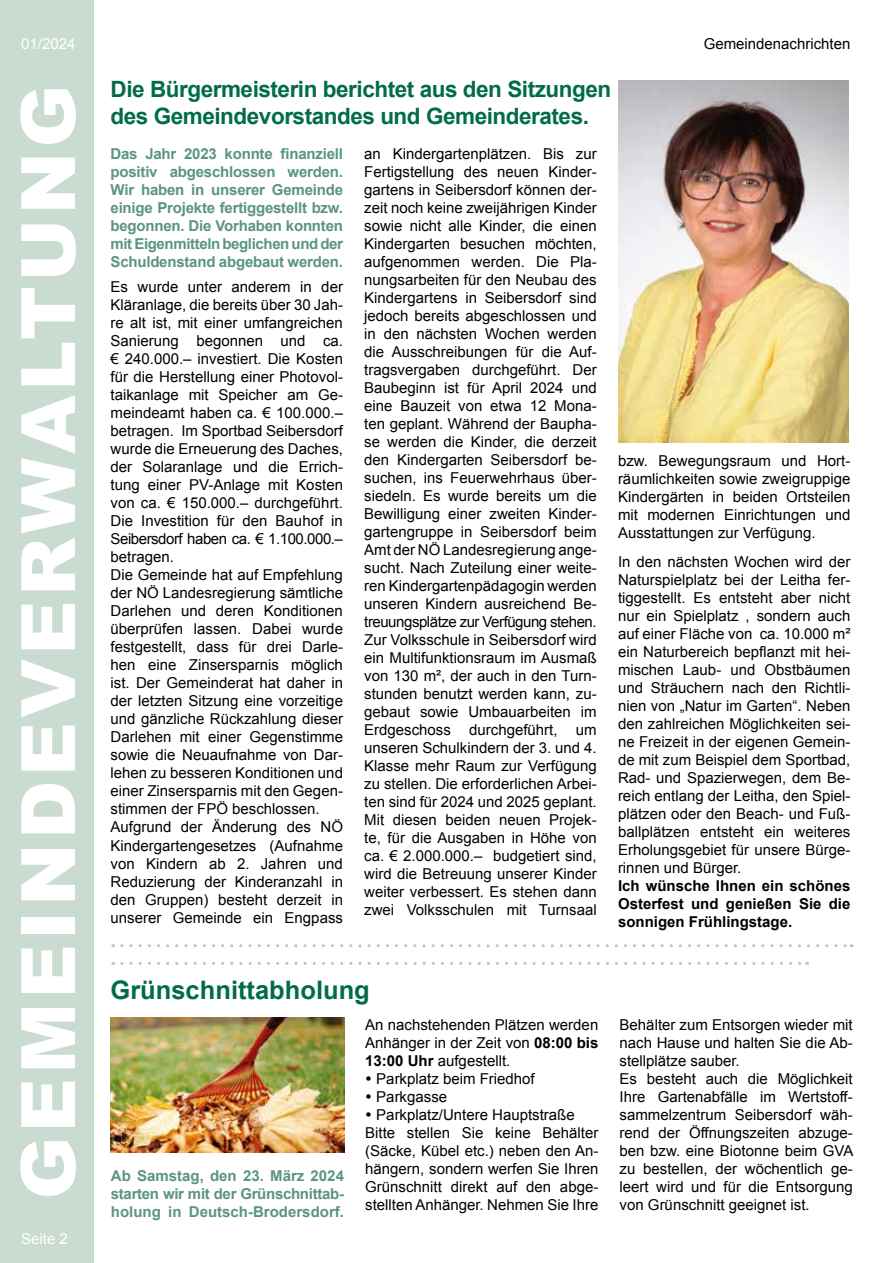
<style>
.page{position:relative;width:893px;height:1263px;background:#fff}
.page>*{position:absolute;margin:0;border:0;box-sizing:border-box;transform-origin:0 0}
.t1{font:900 75px "Arial";letter-spacing:.06em;color:#fff}
.t2{font:700 25.5px "Arial";color:#006d44}
.t3{font:700 22.5px/27px "Arial";letter-spacing:-.02em;color:#006d44}
.t4{font:15px/18px "Arial";color:#000;text-align:justify}
.t5{font:700 15px/18px "Arial";letter-spacing:-.015em;color:#5b957f;text-align:justify}
.t6{font:700 15px/18px "Arial";color:#000;text-align:justify}
.t7{font:15px "Arial";color:#fff}
.s1{font-weight:700}
</style>
<div class="page">
<div style="left:0;top:0;width:94px;height:1263px;background:#cadcd2"></div>
<img style="left:618px;top:81px;width:231px;height:362px">
<svg style="left:122px;top:944px;width:730px;height:3px"></svg>
<svg style="left:122px;top:962px;width:686px;height:3px"></svg>
<img style="left:111px;top:1018px;width:233px;height:134px">
<p class="t7" style="left:21px;top:34px;width:56px">01/2024</p>
<p class="t4" style="left:704px;top:35px;width:148px">Gemeindenachrichten</p>
<h1 class="t1" style="left:-6px;top:1199px;width:1116px;rotate:-90deg">GEMEINDEVERWALTUNG</h1>
<h3 class="t3" style="left:111px;top:77px;width:502px">Die Bürgermeisterin berichtet aus den Sitzungen des Gemeindevorstandes und Gemeinderates.</h3>
<p class="t5" style="left:111px;top:145px;width:234px">Das Jahr 2023 konnte finanziell positiv abgeschlossen werden.<br>Wir haben in unserer Gemeinde einige Projekte fertiggestellt bzw. begonnen. Die Vorhaben konnten mit Eigenmitteln beglichen und der Schuldenstand abgebaut werden.</p>
<p class="t4" style="left:111px;top:278px;width:234px;text-align:left">Es wurde unter anderem in der<br>Kläranlage, die bereits über 30 Jah&shy;re alt ist, mit einer umfangreichen<br>Sanierung begonnen und ca. € 240.000.– investiert. Die Kosten für die Herstellung einer Photovol&shy;taikanlage mit Speicher am Ge&shy;meindeamt haben ca. € 100.000.– betragen. Im Sportbad Seibersdorf wurde die Erneuerung des Daches, der Solaranlage und die Errich&shy;tung einer PV-Anlage mit Kosten von ca. € 150.000.– durchgeführt.<br>Die Investition für den Bauhof in<br>Seibersdorf haben ca. € 1.100.000.– betragen.<br>Die Gemeinde hat auf Empfehlung der NÖ Landesregierung sämtliche<br>Darlehen und deren Konditionen überprüfen lassen. Dabei wurde festgestellt, dass für drei Darle&shy;hen eine Zinsersparnis möglich ist. Der Gemeinderat hat daher in der letzten Sitzung eine vorzeitige und gänzliche Rückzahlung dieser<br>Darlehen mit einer Gegenstimme sowie die Neuaufnahme von Dar&shy;lehen zu besseren Konditionen und einer Zinsersparnis mit den Gegen&shy;stimmen der FPÖ beschlossen.<br>Aufgrund der Änderung des NÖ<br>Kindergartengesetzes (Aufnahme von Kindern ab 2. Jahren und<br>Reduzierung der Kinderanzahl in den Gruppen) besteht derzeit in unserer Gemeinde ein Engpass</p>
<p class="t4" style="left:364px;top:145px;width:234px">an Kindergartenplätzen. Bis zur Fertigstellung des neuen Kinder&shy;gartens in Seibersdorf können der&shy;zeit noch keine zweijährigen Kinder sowie nicht alle Kinder, die einen Kindergarten besuchen möchten, aufgenommen werden. Die Pla&shy;nungsarbeiten für den Neubau des Kindergartens in Seibersdorf sind jedoch bereits abgeschlossen und in den nächsten Wochen werden die Ausschreibungen für die Auf&shy;tragsvergaben durchgeführt. Der Baubeginn ist für April 2024 und eine Bauzeit von etwa 12 Mona&shy;ten geplant. Während der Baupha&shy;se werden die Kinder, die derzeit den Kindergarten Seibersdorf be&shy;suchen, ins Feuerwehrhaus über&shy;siedeln. Es wurde bereits um die Bewilligung einer zweiten Kinder&shy;gartengruppe in Seibersdorf beim Amt der NÖ Landesregierung ange&shy;sucht. Nach Zuteilung einer weite&shy;ren Kindergartenpädagogin werden unseren Kindern ausreichend Be&shy;treuungsplätze zur Verfügung stehen.<br>Zur Volksschule in Seibersdorf wird ein Multifunktionsraum im Ausmaß von 130 m², der auch in den Turn&shy;stunden benutzt werden kann, zu&shy;gebaut sowie Umbauarbeiten im Erdgeschoss durchgeführt, um unseren Schulkindern der 3. und 4.<br>Klasse mehr Raum zur Verfügung zu stellen. Die erforderlichen Arbei&shy;ten sind für 2024 und 2025 geplant.<br>Mit diesen beiden neuen Projek&shy;te, für die Ausgaben in Höhe von ca. € 2.000.000.– budgetiert sind, wird die Betreuung unserer Kinder weiter verbessert. Es stehen dann zwei Volksschulen mit Turnsaal</p>
<h2 class="t2" style="left:111px;top:973px;width:261px">Grünschnittabholung</h2>
<p class="t4" style="left:365px;top:1015px;width:235px">An nachstehenden Plätzen werden Anhänger in der Zeit von <span class="s1">08:00 bis 13:00 Uhr</span> aufgestellt.</p>
<p class="t4" style="left:365px;top:1069px;width:171px">• Parkplatz beim Friedhof</p>
<p class="t4" style="left:365px;top:1087px;width:83px">• Parkgasse</p>
<p class="t4" style="left:365px;top:1105px;width:235px;text-align:left">• Parkplatz/Untere Hauptstraße Bitte stellen Sie keine Behälter (Säcke, Kübel etc.) neben den An&shy;hängern, sondern werfen Sie Ihren Grünschnitt direkt auf den abge&shy;stellten Anhänger. Nehmen Sie Ihre</p>
<p class="t5" style="left:111px;top:1167px;width:235px">Ab Samstag, den 23. März 2024 starten wir mit der Grünschnittab&shy;holung in Deutsch-Brodersdorf.</p>
<p class="t7" style="left:21px;top:1229px;width:48px">Seite 2</p>
<p class="t4" style="left:618px;top:452px;width:234px">bzw. Bewegungsraum und Hort&shy;räumlichkeiten sowie zweigruppige Kindergärten in beiden Ortsteilen mit modernen Einrichtungen und Ausstattungen zur Verfügung.</p>
<p class="t4" style="left:618px;top:553px;width:234px">In den nächsten Wochen wird der Naturspielplatz bei der Leitha fer&shy;tiggestellt. Es entsteht aber nicht nur ein Spielplatz , sondern auch auf einer Fläche von ca. 10.000 m² ein Naturbereich bepflanzt mit hei&shy;mischen Laub- und Obstbäumen und Sträuchern nach den Richtli&shy;nien von „Natur im Garten“. Neben den zahlreichen Möglichkeiten sei&shy;ne Freizeit in der eigenen Gemein&shy;de mit zum Beispiel dem Sportbad, Rad- und Spazierwegen, dem Be&shy;reich entlang der Leitha, den Spiel&shy;plätzen oder den Beach- und Fuß&shy;ballplätzen entsteht ein weiteres Erholungsgebiet für unsere Bürge&shy;rinnen und Bürger.</p>
<p class="t6" style="left:618px;top:877px;width:234px">Ich wünsche Ihnen ein schönes Osterfest und genießen Sie die sonnigen Frühlingstage.</p>
<p class="t4" style="left:620px;top:1015px;width:235px;text-align:left">Behälter zum Entsorgen wieder mit nach Hause und halten Sie die Ab&shy;stellplätze sauber.<br>Es besteht auch die Möglichkeit<br>Ihre Gartenabfälle im Wertstoff&shy;sammelzentrum Seibersdorf wäh&shy;rend der Öffnungszeiten abzuge&shy;ben bzw. eine Biotonne beim GVA zu bestellen, der wöchentlich ge&shy;leert wird und für die Entsorgung von Grünschnitt geeignet ist.</p>
</div>
